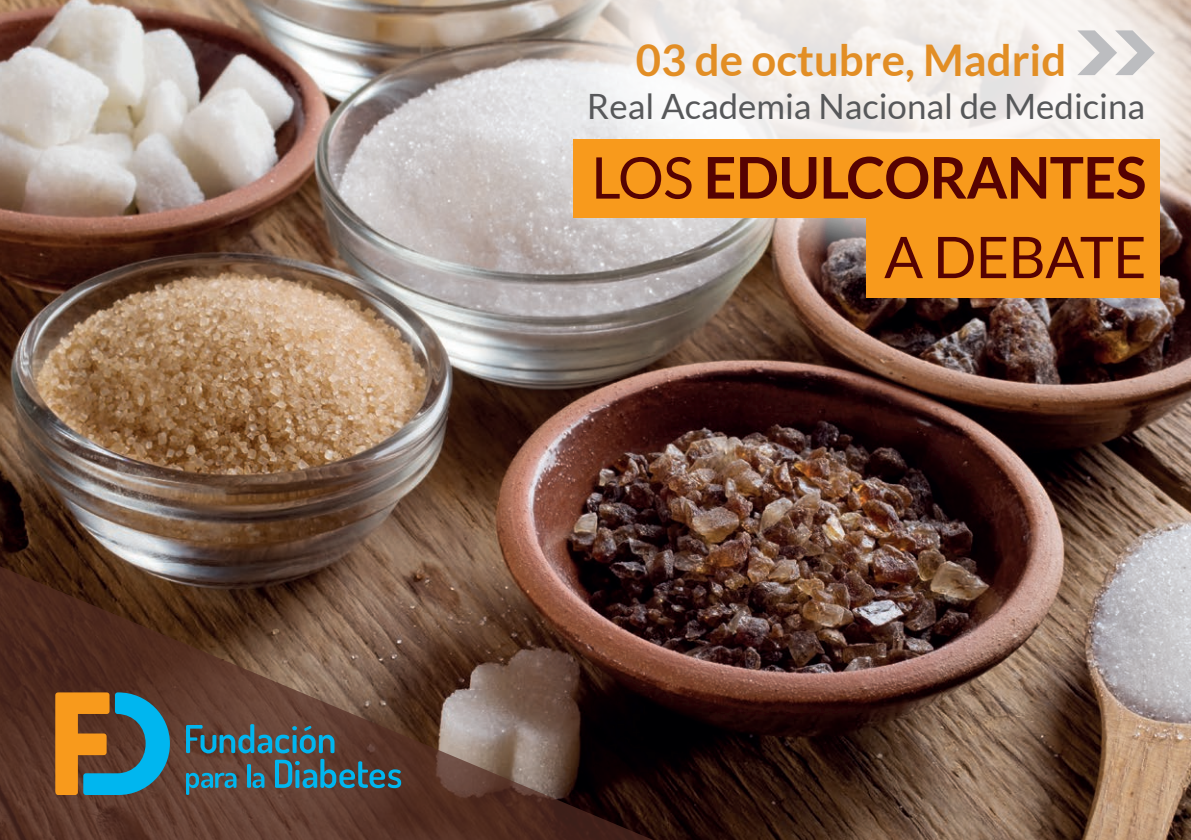
<style>
.page{position:relative;width:1191px;height:840px;background:#fff}
.page>*{position:absolute;margin:0;border:0;box-sizing:border-box;transform-origin:0 0}
.t1{font:700 57.4px/79.4px "Lato";letter-spacing:-.01em;color:#560202;text-align:right}
.t2{font:700 43.6px "Lato";color:#e28e25}
.t3{font:34.8px "Lato";color:#57585a}
.s1{font-weight:400}
</style>
<div class="page">
<img style="left:0;top:0;width:1191px;height:839px">
<svg style="left:541px;top:0;width:650px;height:302px"></svg>
<div style="left:573px;top:139px;width:586px;height:79px;background:#f89a1c"></div>
<div style="left:866px;top:215px;width:293px;height:82px;background:#f89a1c"></div>
<svg style="left:1032px;top:30px;width:145px;height:45px"></svg>
<svg style="left:0;top:559px;width:694px;height:280px;background:#573a2e"></svg>
<svg style="left:186px;top:723px;width:215px;height:71px;background:#4b595c"></svg>
<svg style="left:55px;top:692px;width:115px;height:102px;background:#6e7c63"></svg>
<p class="t2" style="left:636px;top:35px;width:432px">03 de octubre, Madrid</p>
<p class="t3" style="left:587px;top:87px;width:560px">Real Academia Nacional de Medicina</p>
<h1 class="t1" style="left:591px;top:137px;width:557px"><span class="s1">LOS</span> EDULCORANTES<br><span class="s1">A DEBATE</span></h1>
</div>
